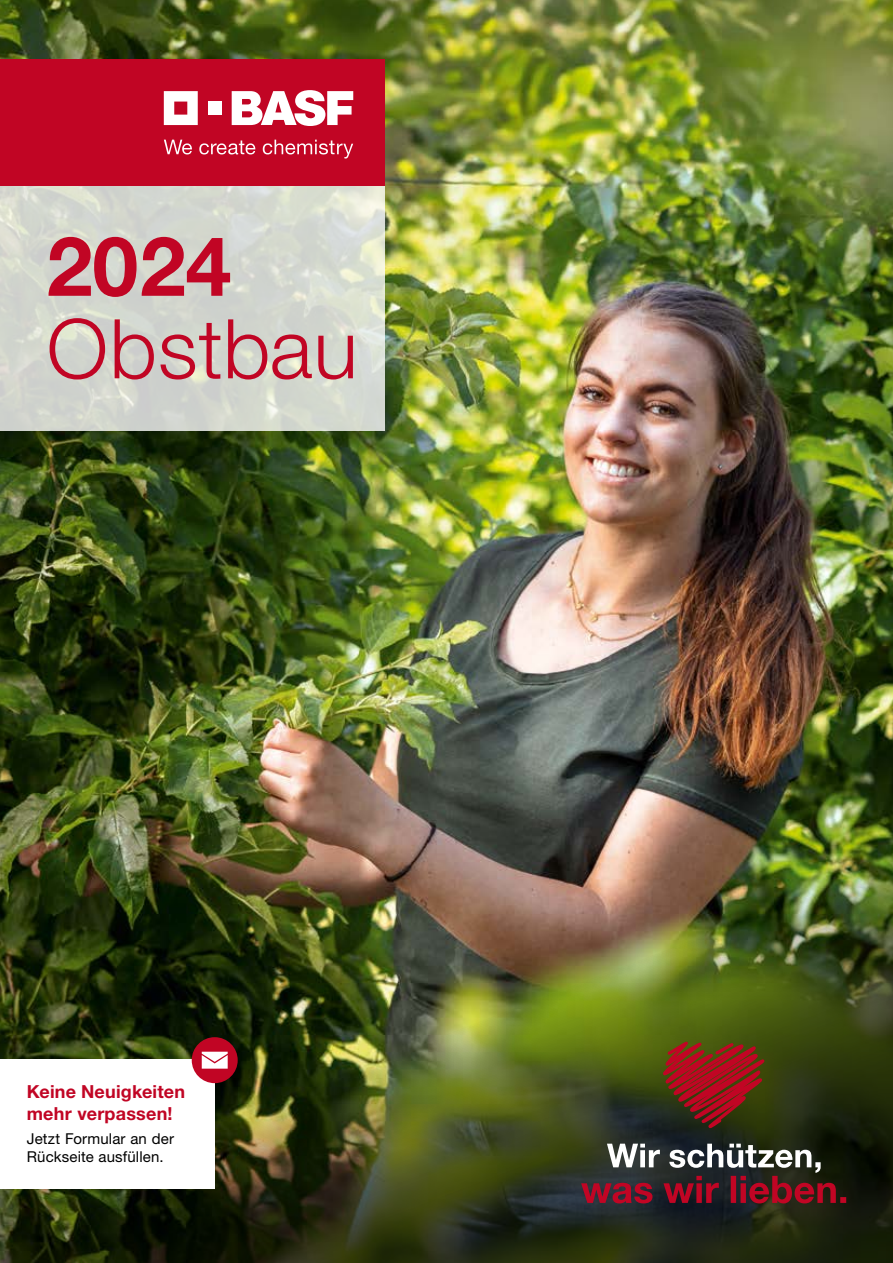
<style>
.page{position:relative;width:893px;height:1263px;background:#fff}
.page>*{position:absolute;margin:0;border:0;box-sizing:border-box;transform-origin:0 0}
.t1{font:300 82.5px "Helvetica Neue LT Pro";letter-spacing:.01em;color:#c10524}
.t2{font:700 82.5px "Helvetica Neue LT Pro";color:#c10524}
.t3{font:700 18px/21.9px "Helvetica Neue LT Pro";letter-spacing:.01em;color:#c10524}
.t4{font:15px/18px "Helvetica Neue LT Pro";letter-spacing:.01em;color:#000}
</style>
<div class="page">
<img style="left:0;top:0;width:893px;height:834px">
<img style="left:0;top:834px;width:893px;height:429px">
<div style="left:0;top:1059px;width:215px;height:129px;background:#fff"></div>
<div style="left:192px;top:1037px;width:46px;height:46px;background:#c10524;border-radius:50%"></div>
<svg style="left:202px;top:1052px;width:26px;height:17px"></svg>
<svg style="left:662px;top:1041px;width:103px;height:87px;background:#762518"></svg>
<svg style="left:581px;top:1144px;width:265px;height:59px;background:#5a3d3f"></svg>
<svg style="left:0;top:186px;width:385px;height:244px;background:#d4d8cf"></svg>
<div style="left:0;top:60px;width:385px;height:126px;background:#c10524"></div>
<svg style="left:164px;top:91px;width:34px;height:34px"></svg>
<div style="left:208px;top:102px;width:13px;height:13px;background:#fff"></div>
<svg style="left:232px;top:90px;width:121px;height:36px"></svg>
<svg style="left:164px;top:140px;width:28px;height:14px"></svg>
<svg style="left:199px;top:140px;width:56px;height:14px"></svg>
<svg style="left:263px;top:140px;width:90px;height:19px"></svg>
<h1 class="t2" style="left:47px;top:215px;width:186px">2024</h1>
<h1 class="t1" style="left:47px;top:298px;width:312px">Obstbau</h1>
<p class="t3" style="left:27px;top:1080px;width:160px">Keine Neuigkeiten mehr verpassen!</p>
<p class="t4" style="left:27px;top:1129px;width:149px">Jetzt Formular an der<br>Rückseite ausfüllen.</p>
</div>
